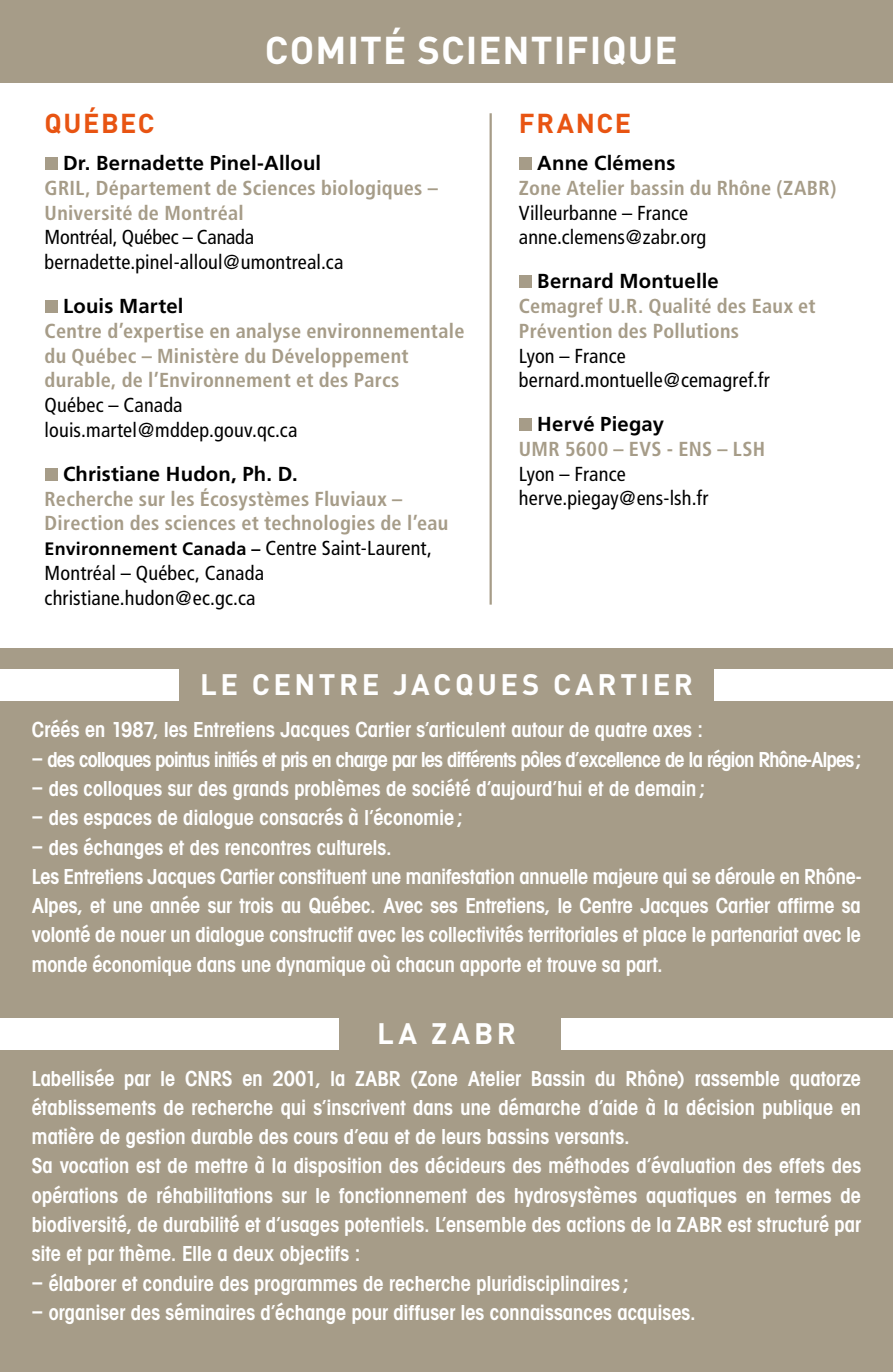
<style>
.page{position:relative;width:893px;height:1372px;background:#fff}
.page>*{position:absolute;margin:0;border:0;box-sizing:border-box;transform-origin:0 0}
.t1{font:700 38.25px "DIN";letter-spacing:.025em;color:#fff}
.t2{font:700 29.25px "DIN";letter-spacing:.12em;color:#fff}
.t3{font:700 27px "DIN";letter-spacing:.055em;color:#e85412}
.t4{font:600 22.5px/29.2px "Avant Garde Cd ITC";letter-spacing:.005em;color:#fff}
.t5{font:600 22.5px "Avant Garde Cd ITC";letter-spacing:-.03em;color:#fff}
.t6{font:700 condensed 20.25px/24.8px "Frutiger";letter-spacing:.015em;color:#a69c88}
.t7{font:condensed 20.25px/24.8px "Frutiger";letter-spacing:.005em;color:#000}
.t8{font:700 20.25px "Frutiger";letter-spacing:.01em;color:#000}
.t9{font:700 18px "Frutiger";letter-spacing:.015em;color:#000}
.s1{font-weight:400;font-stretch:condensed;font-size:20.25px}
</style>
<div class="page">
<hr style="left:490px;top:113px;width:2px;height:491px;background:#a69c88">
<div style="left:0;top:0;width:893px;height:83px;background:#a69c88"></div>
<div style="left:0;top:648px;width:893px;height:723px;background:#a69c88"></div>
<div style="left:45px;top:157px;width:12px;height:13px;background:#a69c88"></div>
<div style="left:45px;top:300px;width:12px;height:13px;background:#a69c88"></div>
<div style="left:45px;top:468px;width:12px;height:12px;background:#a69c88"></div>
<div style="left:519px;top:157px;width:13px;height:13px;background:#a69c88"></div>
<div style="left:519px;top:275px;width:13px;height:13px;background:#a69c88"></div>
<div style="left:519px;top:418px;width:13px;height:13px;background:#a69c88"></div>
<div style="left:0;top:1017px;width:338px;height:32px;background:#fff"></div>
<div style="left:561px;top:1017px;width:332px;height:32px;background:#fff"></div>
<div style="left:0;top:669px;width:179px;height:32px;background:#fff"></div>
<div style="left:714px;top:669px;width:179px;height:32px;background:#fff"></div>
<h1 class="t1" style="left:265px;top:25px;width:414px">COMITÉ SCIENTIFIQUE</h1>
<p class="t3" style="left:45px;top:105px;width:112px">QUÉBEC</p>
<p class="t8" style="left:63px;top:151px;width:260px">Dr. Bernadette Pinel-Alloul</p>
<p class="t6" style="left:45px;top:175px;width:395px">GRIL, Département de Sciences biologiques –<br>Université de Montréal</p>
<p class="t7" style="left:45px;top:225px;width:300px">Montréal, Québec – Canada bernadette.pinel-alloul@umontreal.ca</p>
<p class="t8" style="left:63px;top:294px;width:122px">Louis Martel</p>
<p class="t6" style="left:45px;top:318px;width:421px">Centre d’expertise en analyse environnementale du Québec – Ministère du Développement durable, de l’Environnement et des Parcs</p>
<p class="t7" style="left:45px;top:393px;width:254px">Québec – Canada louis.martel@mddep.gouv.qc.ca</p>
<p class="t8" style="left:63px;top:462px;width:236px">Christiane Hudon, Ph. D.</p>
<p class="t6" style="left:45px;top:486px;width:405px">Recherche sur les Écosystèmes Fluviaux –<br>Direction des sciences et technologies de l’eau</p>
<p class="t9" style="left:45px;top:538px;width:389px">Environnement Canada – <span class="s1">Centre Saint-Laurent,</span></p>
<p class="t7" style="left:45px;top:560px;width:221px">Montréal – Québec, Canada christiane.hudon@ec.gc.ca</p>
<p class="t3" style="left:519px;top:105px;width:114px">FRANCE</p>
<p class="t8" style="left:537px;top:151px;width:140px">Anne Clémens</p>
<p class="t6" style="left:519px;top:175px;width:319px">Zone Atelier bassin du Rhône (ZABR)</p>
<p class="t7" style="left:519px;top:200px;width:189px">Villeurbanne – France anne.clemens@zabr.org</p>
<p class="t8" style="left:537px;top:269px;width:183px">Bernard Montuelle</p>
<p class="t6" style="left:519px;top:293px;width:298px">Cemagref U.R. Qualité des Eaux et<br>Prévention des Pollutions</p>
<p class="t7" style="left:519px;top:343px;width:252px">Lyon – France bernard.montuelle@cemagref.fr</p>
<p class="t8" style="left:537px;top:412px;width:128px">Hervé Piegay</p>
<p class="t6" style="left:519px;top:436px;width:248px">UMR 5600 – EVS - ENS – LSH</p>
<p class="t7" style="left:519px;top:461px;width:191px">Lyon – France herve.piegay@ens-lsh.fr</p>
<h2 class="t2" style="left:200px;top:665px;width:494px">LE CENTRE JACQUES CARTIER</h2>
<p class="t4" style="left:32px;top:715px;width:673px">Créés en 1987, les Entretiens Jacques Cartier s’articulent autour de quatre axes :</p>
<p class="t5" style="left:32px;top:745px;width:831px">– des colloques pointus initiés et pris en charge par les différents pôles d’excellence de la région Rhône-Alpes;</p>
<p class="t4" style="left:32px;top:773px;width:674px">– des colloques sur des grands problèmes de société d’aujourd’hui et de demain ;</p>
<p class="t4" style="left:32px;top:803px;width:432px">– des espaces de dialogue consacrés à l’économie ;</p>
<p class="t4" style="left:32px;top:832px;width:830px">– des échanges et des rencontres culturels.<br>Les Entretiens Jacques Cartier constituent une manifestation annuelle majeure qui se déroule en Rhône-Alpes, et une année sur trois au Québec. Avec ses Entretiens, le Centre Jacques Cartier affirme sa volonté de nouer un dialogue constructif avec les collectivités territoriales et place le partenariat avec le monde économique dans une dynamique où chacun apporte et trouve sa part.</p>
<h2 class="t2" style="left:377px;top:1013px;width:97px">LA ZABR</h2>
<p class="t4" style="left:32px;top:1063px;width:831px">Labellisée par le CNRS en 2001, la ZABR (Zone Atelier Bassin du Rhône) rassemble quatorze établissements de recherche qui s’inscrivent dans une démarche d’aide à la décision publique en matière de gestion durable des cours d’eau et de leurs bassins versants.<br>Sa vocation est de mettre à la disposition des décideurs des méthodes d’évaluation des effets des opérations de réhabilitations sur le fonctionnement des hydrosystèmes aquatiques en termes de biodiversité, de durabilité et d’usages potentiels. L’ensemble des actions de la ZABR est structuré par site et par thème. Elle a deux objectifs :</p>
<p class="t4" style="left:32px;top:1268px;width:598px">– élaborer et conduire des programmes de recherche pluridisciplinaires;</p>
<p class="t4" style="left:32px;top:1297px;width:665px">– organiser des séminaires d’échange pour diffuser les connaissances acquises.</p>
</div>
